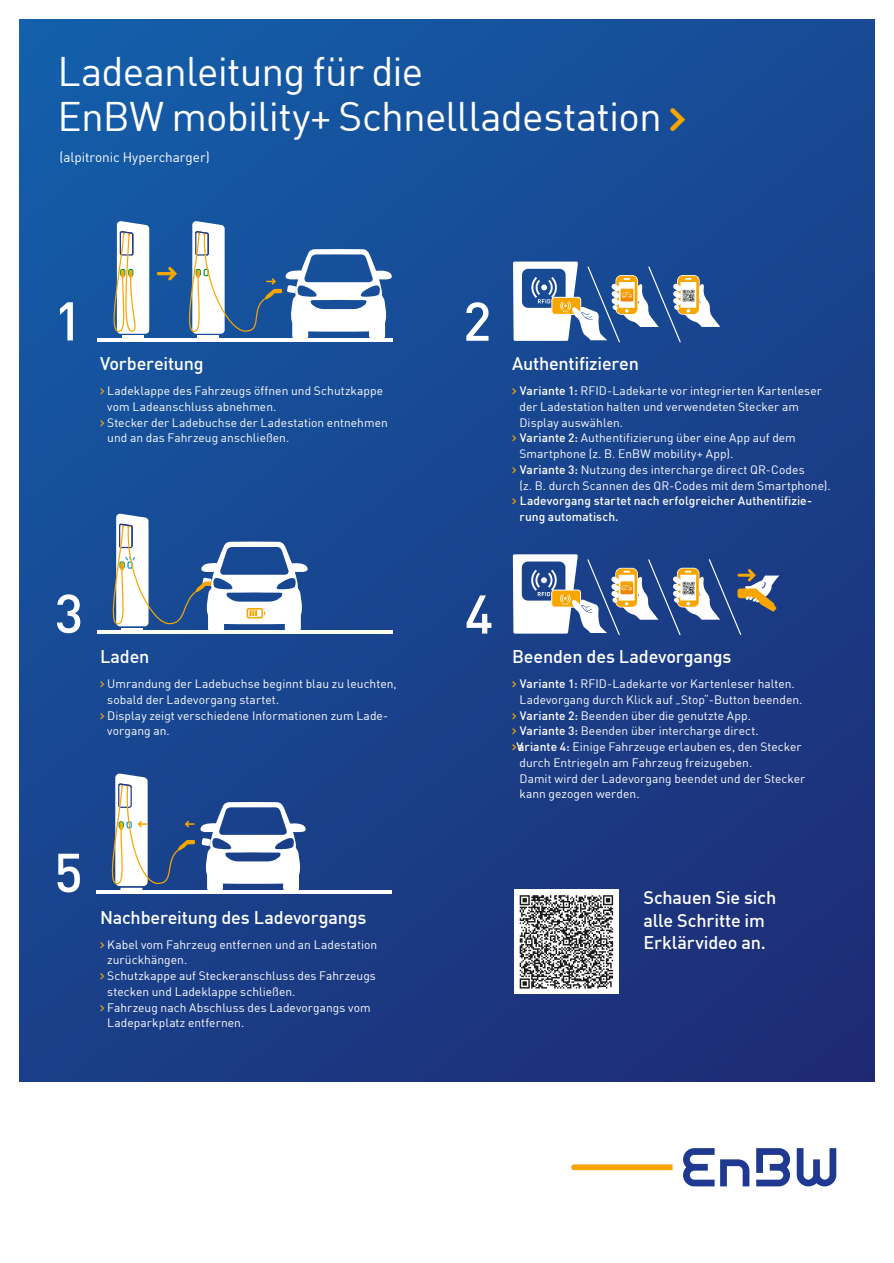
<style>
.page{position:relative;width:894px;height:1263px;background:#fff}
.page>*{position:absolute;margin:0;border:0;box-sizing:border-box;transform-origin:0 0}
.t1{font:40.5px/45px "En BWDIN Pro";letter-spacing:-.02em;color:#fff}
.t2{font:500 18px/22.5px "En BWDIN Pro";letter-spacing:-.01em;color:#fff}
.t3{font:13.5px "En BWDIN Pro";letter-spacing:-.005em;color:#fff}
.t4{font:12px "En BWDIN Pro";letter-spacing:.005em;color:#fff}
.t5{font:500 12px "En BWDIN Pro";letter-spacing:.005em;color:#fff}
.s1{color:#f7a600}
.s2{font-weight:500}
.s3{font-weight:400;color:#f7a600}
</style>
<div class="page">
<div style="left:19px;top:19px;width:855px;height:1062px;background:linear-gradient(to bottom,#1655a0,#1d347d)"></div>
<hr style="left:97px;top:338px;width:295px;height:3px;background:#fff">
<hr style="left:97px;top:630px;width:295px;height:4px;background:#fff">
<svg style="left:157px;top:267px;width:20px;height:14px"></svg>
<hr style="left:96px;top:890px;width:295px;height:4px;background:#fff">
<svg style="left:60px;top:302px;width:13px;height:38px"></svg>
<svg style="left:57px;top:594px;width:23px;height:39px"></svg>
<svg style="left:57px;top:854px;width:23px;height:38px"></svg>
<svg style="left:466px;top:302px;width:22px;height:39px"></svg>
<svg style="left:466px;top:595px;width:25px;height:39px"></svg>
<hr style="left:122px;top:335px;width:22px;height:3px;background:#fff">
<svg style="left:183px;top:221px;width:209px;height:117px"></svg>
<svg style="left:106px;top:773px;width:200px;height:117px"></svg>
<svg style="left:512px;top:554px;width:267px;height:82px"></svg>
<svg style="left:513px;top:262px;width:207px;height:81px"></svg>
<svg style="left:107px;top:513px;width:201px;height:117px"></svg>
<svg style="left:107px;top:221px;width:42px;height:113px"></svg>
<svg style="left:683px;top:1148px;width:153px;height:38px"></svg>
<svg style="left:571px;top:1164px;width:101px;height:6px"></svg>
<div style="left:514px;top:890px;width:104px;height:104px;background:#fff"></div>
<svg style="left:519px;top:895px;width:94px;height:93px"></svg>
<h1 class="t1" style="left:57px;top:53px;width:630px">Ladeanleitung für die<br>EnBW mobility+ Schnellladestation <span class="s1">»</span></h1>
<p class="t3" style="left:60px;top:151px;width:152px">(alpitronic Hypercharger)</p>
<h2 class="t2" style="left:100px;top:354px;width:105px">Vorbereitung</h2>
<p class="t4" style="left:100px;top:386px;width:284px"><span class="s1">›</span> Ladeklappe des Fahrzeugs öffnen und Schutzkappe</p>
<p class="t4" style="left:107px;top:402px;width:171px">vom Ladeanschluss abnehmen.</p>
<p class="t4" style="left:100px;top:417px;width:289px"><span class="s1">›</span> Stecker der Ladebuchse der Ladestation entnehmen</p>
<p class="t4" style="left:107px;top:433px;width:183px">und an das Fahrzeug anschließen.</p>
<h2 class="t2" style="left:100px;top:647px;width:51px">Laden</h2>
<p class="t4" style="left:100px;top:679px;width:298px"><span class="s1">›</span> Umrandung der Ladebuchse beginnt blau zu leuchten,</p>
<p class="t4" style="left:107px;top:695px;width:173px">sobald der Ladevorgang startet.</p>
<p class="t4" style="left:100px;top:710px;width:290px"><span class="s1">›</span> Display zeigt verschiedene Informationen zum Lade-</p>
<p class="t4" style="left:107px;top:726px;width:64px">vorgang an.</p>
<h2 class="t2" style="left:100px;top:908px;width:268px">Nachbereitung des Ladevorgangs</h2>
<p class="t4" style="left:100px;top:939px;width:279px"><span class="s1">›</span> Kabel vom Fahrzeug entfernen und an Ladestation</p>
<p class="t4" style="left:107px;top:955px;width:81px">zurückhängen.</p>
<p class="t4" style="left:100px;top:971px;width:277px"><span class="s1">›</span> Schutzkappe auf Steckeranschluss des Fahrzeugs</p>
<p class="t4" style="left:107px;top:987px;width:190px">stecken und Ladeklappe schließen.</p>
<p class="t4" style="left:100px;top:1002px;width:272px"><span class="s1">›</span> Fahrzeug nach Abschluss des Ladevorgangs vom</p>
<p class="t4" style="left:107px;top:1018px;width:138px">Ladeparkplatz entfernen.</p>
<h2 class="t2" style="left:512px;top:354px;width:128px">Authentifizieren</h2>
<p class="t4" style="left:512px;top:386px;width:311px"><span class="s1">›</span> <span class="s2">Variante 1:</span> RFID-Ladekarte vor integrierten Kartenleser</p>
<p class="t4" style="left:519px;top:402px;width:281px">der Ladestation halten und verwendeten Stecker am</p>
<p class="t4" style="left:519px;top:417px;width:105px">Display auswählen.</p>
<p class="t4" style="left:512px;top:433px;width:285px"><span class="s1">›</span> <span class="s2">Variante 2:</span> Authentifizierung über eine App auf dem</p>
<p class="t4" style="left:519px;top:449px;width:215px">Smartphone (z. B. EnBW mobility+ App).</p>
<p class="t4" style="left:512px;top:465px;width:294px"><span class="s1">›</span> <span class="s2">Variante 3:</span> Nutzung des intercharge direct QR-Codes</p>
<p class="t4" style="left:519px;top:480px;width:312px">(z. B. durch Scannen des QR-Codes mit dem Smartphone).</p>
<p class="t5" style="left:512px;top:496px;width:301px"><span class="s3">›</span> Ladevorgang startet nach erfolgreicher Authentifizie-</p>
<p class="t5" style="left:519px;top:512px;width:101px">rung automatisch.</p>
<h2 class="t2" style="left:512px;top:647px;width:221px">Beenden des Ladevorgangs</h2>
<p class="t4" style="left:512px;top:679px;width:284px"><span class="s1">›</span> <span class="s2">Variante 1:</span> RFID-Ladekarte vor Kartenleser halten.</p>
<p class="t4" style="left:519px;top:695px;width:284px">Ladevorgang durch Klick auf „Stop“-Button beenden.</p>
<p class="t4" style="left:512px;top:710px;width:240px"><span class="s1">›</span> <span class="s2">Variante 2:</span> Beenden über die genutzte App.</p>
<p class="t4" style="left:512px;top:726px;width:248px"><span class="s1">›</span> <span class="s2">Variante 3:</span> Beenden über intercharge direct.</p>
<p class="t4" style="left:512px;top:742px;width:291px"><span class="s1">›</span><span class="s2">Variante 4:</span> Einige Fahrzeuge erlauben es, den Stecker</p>
<p class="t4" style="left:519px;top:758px;width:234px">durch Entriegeln am Fahrzeug freizugeben.</p>
<p class="t4" style="left:519px;top:773px;width:287px">Damit wird der Ladevorgang beendet und der Stecker</p>
<p class="t4" style="left:519px;top:789px;width:121px">kann gezogen werden.</p>
<h2 class="t2" style="left:643px;top:888px;width:134px">Schauen Sie sich alle Schritte im<br>Erklärvideo an.</h2>
</div>
